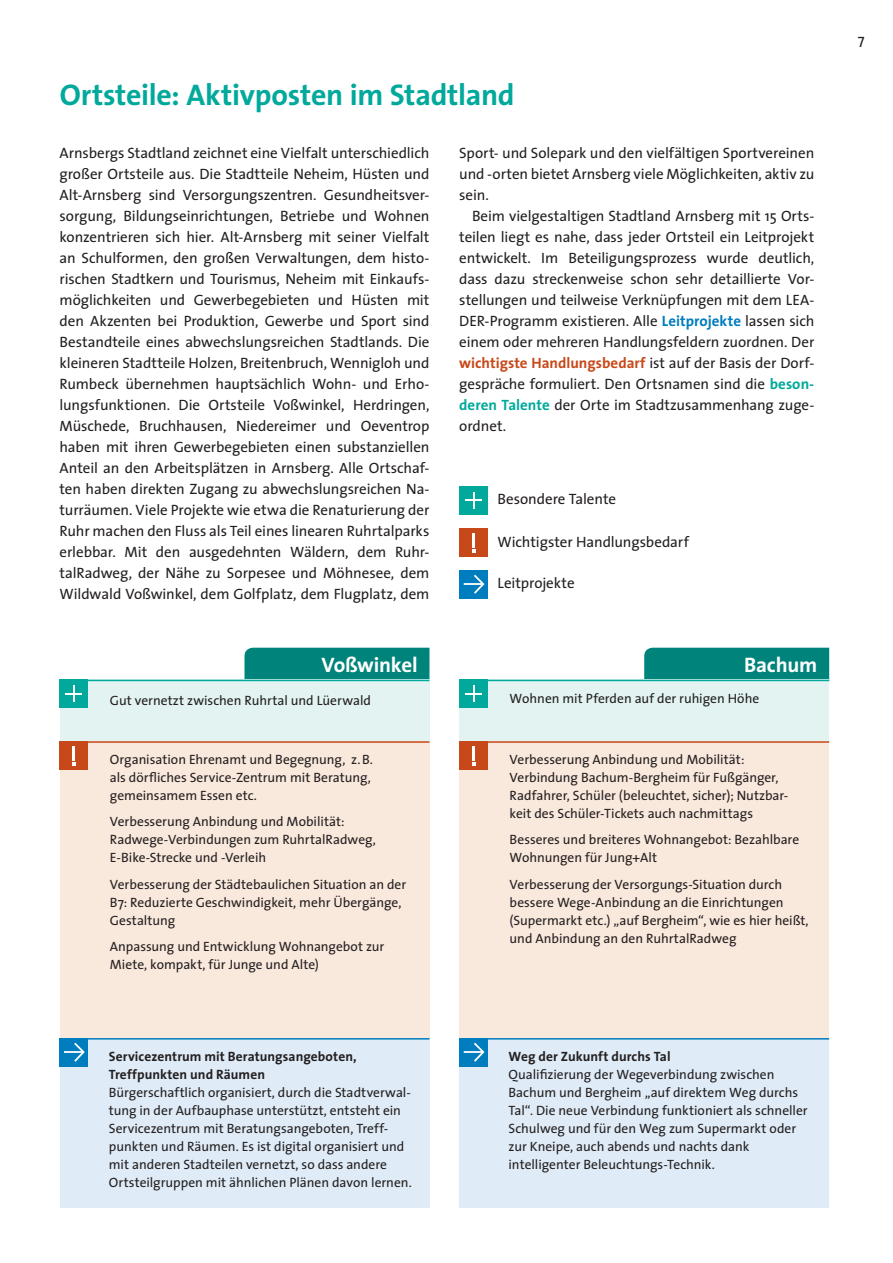
<style>
.page{position:relative;width:893px;height:1263px;background:#fff}
.page>*{position:absolute;margin:0;border:0;box-sizing:border-box;transform-origin:0 0}
.t1{font:700 30px "The Sans";letter-spacing:-.01em;color:#00a99b}
.t2{font:700 21px "The Sans";letter-spacing:-.01em;color:#fff}
.t3{font:15px/21px "The Sans";letter-spacing:-.005em;color:#231f20;text-align:justify}
.t4{font:15px "The Sans Caps";color:#231f20}
.t5{font:13.5px/18px "The Sans";color:#231f20}
.t6{font:700 13.5px/18px "The Sans";letter-spacing:.005em;color:#231f20}
.s1{font-weight:700;color:#007dbe}
.s2{font-weight:700;color:#c74919}
.s3{font-weight:700;color:#00a99b}
</style>
<div class="page">
<div style="left:244px;top:648px;width:185px;height:32px;background:#00837b"></div>
<div style="left:644px;top:648px;width:185px;height:32px;background:#00837b"></div>
<div style="left:60px;top:1038px;width:369px;height:170px;background:#dfebf6"></div>
<div style="left:60px;top:741px;width:369px;height:297px;background:#f9e8dc"></div>
<div style="left:60px;top:680px;width:369px;height:61px;background:#e2f3f2"></div>
<hr style="left:60px;top:680px;width:369px;height:1px;background:#00a99b">
<hr style="left:60px;top:741px;width:369px;height:2px;background:#c74919">
<hr style="left:60px;top:1038px;width:369px;height:1px;background:#007dbe">
<div style="left:459px;top:1038px;width:370px;height:170px;background:#dfebf6"></div>
<div style="left:459px;top:741px;width:370px;height:297px;background:#f9e8dc"></div>
<div style="left:459px;top:680px;width:370px;height:61px;background:#e2f3f2"></div>
<hr style="left:459px;top:680px;width:370px;height:1px;background:#00a99b">
<hr style="left:459px;top:741px;width:370px;height:2px;background:#c74919">
<hr style="left:459px;top:1038px;width:370px;height:1px;background:#007dbe">
<div style="left:459px;top:1038px;width:29px;height:28px;background:#007dbe"></div>
<svg style="left:464px;top:1042px;width:21px;height:20px"></svg>
<div style="left:60px;top:1038px;width:28px;height:28px;background:#007dbe"></div>
<hr style="left:64px;top:1051px;width:20px;height:2px;background:#fff">
<svg style="left:72px;top:1042px;width:13px;height:20px"></svg>
<div style="left:60px;top:741px;width:28px;height:29px;background:#c74919"></div>
<svg style="left:72px;top:762px;width:3px;height:4px"></svg>
<hr style="left:72px;top:746px;width:3px;height:14px;background:#fff">
<div style="left:459px;top:741px;width:29px;height:29px;background:#c74919"></div>
<svg style="left:472px;top:762px;width:3px;height:4px"></svg>
<hr style="left:472px;top:746px;width:3px;height:14px;background:#fff">
<div style="left:459px;top:680px;width:29px;height:28px;background:#00a99b"></div>
<svg style="left:465px;top:685px;width:17px;height:17px"></svg>
<div style="left:60px;top:680px;width:28px;height:28px;background:#00a99b"></div>
<svg style="left:66px;top:685px;width:16px;height:17px"></svg>
<div style="left:459px;top:486px;width:29px;height:29px;background:#00a99b"></div>
<svg style="left:465px;top:492px;width:17px;height:17px"></svg>
<div style="left:459px;top:528px;width:29px;height:29px;background:#c74919"></div>
<svg style="left:472px;top:549px;width:3px;height:4px"></svg>
<hr style="left:472px;top:533px;width:3px;height:14px;background:#fff">
<div style="left:459px;top:570px;width:29px;height:28px;background:#007dbe"></div>
<svg style="left:464px;top:574px;width:21px;height:20px"></svg>
<h1 class="t1" style="left:60px;top:70px;width:456px">Ortsteile: Aktivposten im Stadtland</h1>
<p class="t3" style="left:60px;top:141px;width:371px">Arnsbergs Stadtland zeichnet eine Vielfalt unterschiedlich großer Ortsteile aus. Die Stadtteile Neheim, Hüsten und Alt-Arnsberg sind Versorgungszentren. Gesundheitsver&shy;sorgung, Bildungseinrichtungen, Betriebe und Wohnen konzentrieren sich hier. Alt-Arnsberg mit seiner Vielfalt an Schulformen, den großen Verwaltungen, dem histo&shy;rischen Stadtkern und Tourismus, Neheim mit Einkaufs&shy;möglichkeiten und Gewerbegebieten und Hüsten mit den Akzenten bei Produktion, Gewerbe und Sport sind Bestandteile eines abwechslungsreichen Stadtlands. Die kleineren Stadtteile Holzen, Breitenbruch, Wennigloh und Rumbeck übernehmen hauptsächlich Wohn- und Erho&shy;lungsfunktionen. Die Ortsteile Voßwinkel, Herdringen, Müschede, Bruchhausen, Niedereimer und Oeventrop haben mit ihren Gewerbegebieten einen substanziellen Anteil an den Arbeitsplätzen in Arnsberg. Alle Ortschaf&shy;ten haben direkten Zugang zu abwechslungsreichen Na&shy;turräumen. Viele Projekte wie etwa die Renaturierung der Ruhr machen den Fluss als Teil eines linearen Ruhrtalparks erlebbar. Mit den ausgedehnten Wäldern, dem Ruhr&shy;talRadweg, der Nähe zu Sorpesee und Möhnesee, dem Wildwald Voßwinkel, dem Golfplatz, dem Flugplatz, dem</p>
<p class="t3" style="left:459px;top:141px;width:357px">Sport- und Solepark und den vielfältigen Sportvereinen und -orten bietet Arnsberg viele Möglichkeiten, aktiv zu sein.</p>
<p class="t3" style="left:459px;top:204px;width:357px;text-indent:13px">Beim vielgestaltigen Stadtland Arnsberg mit 15 Orts&shy;teilen liegt es nahe, dass jeder Ortsteil ein Leitprojekt entwickelt. Im Beteiligungsprozess wurde deutlich, dass dazu streckenweise schon sehr detaillierte Vor&shy;stellungen und teilweise Verknüpfungen mit dem LEA-DER-Programm existieren. Alle <span class="s1">Leitprojekte</span> lassen sich einem oder mehreren Handlungsfeldern zuordnen. Der <span class="s2">wichtigste Handlungsbedarf</span> ist auf der Basis der Dorf&shy;gespräche formuliert. Den Ortsnamen sind die <span class="s3">beson&shy;deren Talente</span> der Orte im Stadtzusammenhang zuge&shy;ordnet.</p>
<p class="t3" style="left:497px;top:488px;width:120px">Besondere Talente</p>
<p class="t3" style="left:497px;top:530px;width:193px">Wichtigster Handlungsbedarf</p>
<p class="t3" style="left:497px;top:572px;width:79px">Leitprojekte</p>
<h2 class="t2" style="left:321px;top:647px;width:98px">Voßwinkel</h2>
<h2 class="t2" style="left:744px;top:647px;width:75px">Bachum</h2>
<p class="t5" style="left:110px;top:691px;width:263px">Gut vernetzt zwischen Ruhrtal und Lüerwald</p>
<p class="t5" style="left:110px;top:750px;width:265px">Organisation Ehrenamt und Begegnung, z.B. als dörfliches Service-Zentrum mit Beratung, gemeinsamem Essen etc.</p>
<p class="t5" style="left:110px;top:812px;width:268px">Verbesserung Anbindung und Mobilität:<br>Radwege-Verbindungen zum RuhrtalRadweg,<br>E-Bike-Strecke und -Verleih</p>
<p class="t5" style="left:110px;top:875px;width:298px">Verbesserung der Städtebaulichen Situation an der<br>B7: Reduzierte Geschwindigkeit, mehr Übergänge,<br>Gestaltung</p>
<p class="t5" style="left:110px;top:937px;width:276px">Anpassung und Entwicklung Wohnangebot zur<br>Miete, kompakt, für Junge und Alte)</p>
<p class="t6" style="left:109px;top:1047px;width:249px">Servicezentrum mit Beratungsangeboten,<br>Treffpunkten und Räumen</p>
<p class="t5" style="left:109px;top:1082px;width:304px">Bürgerschaftlich organisiert, durch die Stadtverwal&shy;tung in der Aufbauphase unterstützt, entsteht ein Servicezentrum mit Beratungsangeboten, Treff&shy;punkten und Räumen. Es ist digital organisiert und mit anderen Stadteilen vernetzt, so dass andere Ortsteilgruppen mit ähnlichen Plänen davon lernen.</p>
<p class="t5" style="left:510px;top:689px;width:251px">Wohnen mit Pferden auf der ruhigen Höhe</p>
<p class="t5" style="left:510px;top:750px;width:280px">Verbesserung Anbindung und Mobilität:<br>Verbindung Bachum-Bergheim für Fußgänger, Radfahrer, Schüler (beleuchtet, sicher); Nutzbar&shy;keit des Schüler-Tickets auch nachmittags</p>
<p class="t5" style="left:510px;top:830px;width:291px">Besseres und breiteres Wohnangebot: Bezahlbare<br>Wohnungen für Jung+Alt</p>
<p class="t5" style="left:510px;top:875px;width:301px">Verbesserung der Versorgungs-Situation durch bessere Wege-Anbindung an die Einrichtungen (Supermarkt etc.) „auf Bergheim“, wie es hier heißt, und Anbindung an den RuhrtalRadweg</p>
<p class="t6" style="left:509px;top:1047px;width:163px">Weg der Zukunft durchs Tal</p>
<p class="t5" style="left:509px;top:1065px;width:301px">Qualifizierung der Wegeverbindung zwischen Bachum und Bergheim „auf direktem Weg durchs Tal“. Die neue Verbindung funktioniert als schneller Schulweg und für den Weg zum Supermarkt oder zur Kneipe, auch abends und nachts dank intelligenter Beleuchtungs-Technik.</p>
<p class="t4" style="left:858px;top:29px;width:8px">7</p>
</div>
